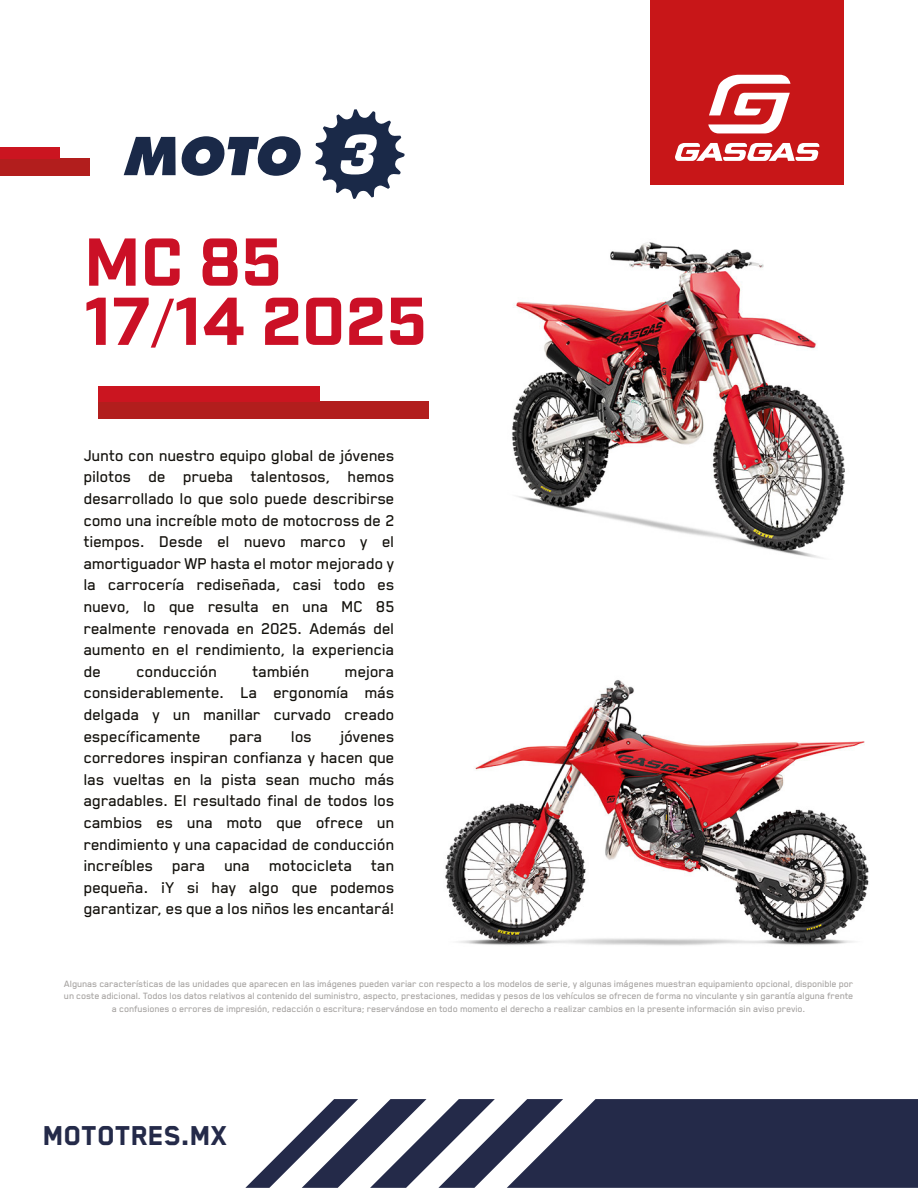
<style>
.page{position:relative;width:918px;height:1188px;background:#fff}
.page>*{position:absolute;margin:0;border:0;box-sizing:border-box;transform-origin:0 0}
.t1{font:700 67.5px/59.2px "Industry Test";color:#cb1026}
.t2{font:800 31.5px "Blender Pro";color:#242a49}
.t3{font:500 18px/21.6px "Blender Pro";letter-spacing:-.01em;color:#13110c;text-align:justify}
.t4{font:500 10.5px/12.6px "Blender Pro";letter-spacing:-.01em;color:#a6a3a1;text-align:center}
.s1{font-family:"Myriad Pro";font-weight:400}
</style>
<div class="page">
<img style="left:428px;top:143px;width:417px;height:416px">
<img style="left:445px;top:680px;width:424px;height:266px">
<div style="left:650px;top:0;width:193px;height:185px;background:#c81618"></div>
<svg style="left:675px;top:143px;width:144px;height:18px"></svg>
<svg style="left:708px;top:75px;width:82px;height:58px"></svg>
<svg style="left:124px;top:136px;width:177px;height:40px"></svg>
<svg style="left:315px;top:109px;width:90px;height:90px"></svg>
<svg style="left:245px;top:1099px;width:673px;height:89px"></svg>
<div style="left:0;top:158px;width:89px;height:18px;background:#b21e1d"></div>
<div style="left:0;top:147px;width:60px;height:11px;background:#cb1520"></div>
<div style="left:98px;top:401px;width:330px;height:18px;background:#b21e1d"></div>
<div style="left:98px;top:387px;width:222px;height:15px;background:#cb1520"></div>
<h1 class="t1" style="left:84px;top:238px;width:345px">MC 85<br>17<span class="s1">/</span>14 2025</h1>
<p class="t3" style="left:84px;top:444px;width:312px">Junto con nuestro equipo global de jóvenes pilotos de prueba talentosos, hemos desarrollado lo que solo puede describirse como una increíble moto de motocross de 2 tiempos. Desde el nuevo marco y el amortiguador WP hasta el motor mejorado y la carrocería rediseñada, casi todo es nuevo, lo que resulta en una MC 85 realmente renovada en 2025. Además del aumento en el rendimiento, la experiencia de</p>
<p class="t3" style="left:137px;top:660px;width:82px">conducción</p>
<p class="t3" style="left:253px;top:660px;width:58px">también</p>
<p class="t3" style="left:84px;top:660px;width:312px;text-indent:261px">mejora considerablemente. La ergonomía más delgada y un manillar curvado creado específicamente</p>
<p class="t3" style="left:84px;top:725px;width:312px;text-indent:257px">jóvenes corredores inspiran confianza y hacen que las vueltas en la pista sean mucho más agradables. El resultado final de todos los cambios es una moto que ofrece un rendimiento y una capacidad de conducción increíbles para una motocicleta tan pequeña. ¡Y si hay algo que podemos garantizar, es que a los niños les encantará!</p>
<p class="t3" style="left:230px;top:725px;width:35px">para</p>
<p class="t3" style="left:292px;top:725px;width:22px">los</p>
<p class="t4" style="left:64px;top:977px;width:791px">Algunas características de las unidades que aparecen en las imágenes pueden variar con respecto a los modelos de serie, y algunas imágenes muestran equipamiento opcional, disponible por un coste adicional. Todos los datos relativos al contenido del suministro, aspecto, prestaciones, medidas y pesos de los vehículos se ofrecen de forma no vinculante y sin garantía alguna frente a confusiones o errores de impresión, redacción o escritura; reservándose en todo momento el derecho a realizar cambios en la presente información sin aviso previo.</p>
<h2 class="t2" style="left:43px;top:1119px;width:186px">mototres.mx</h2>
</div>
